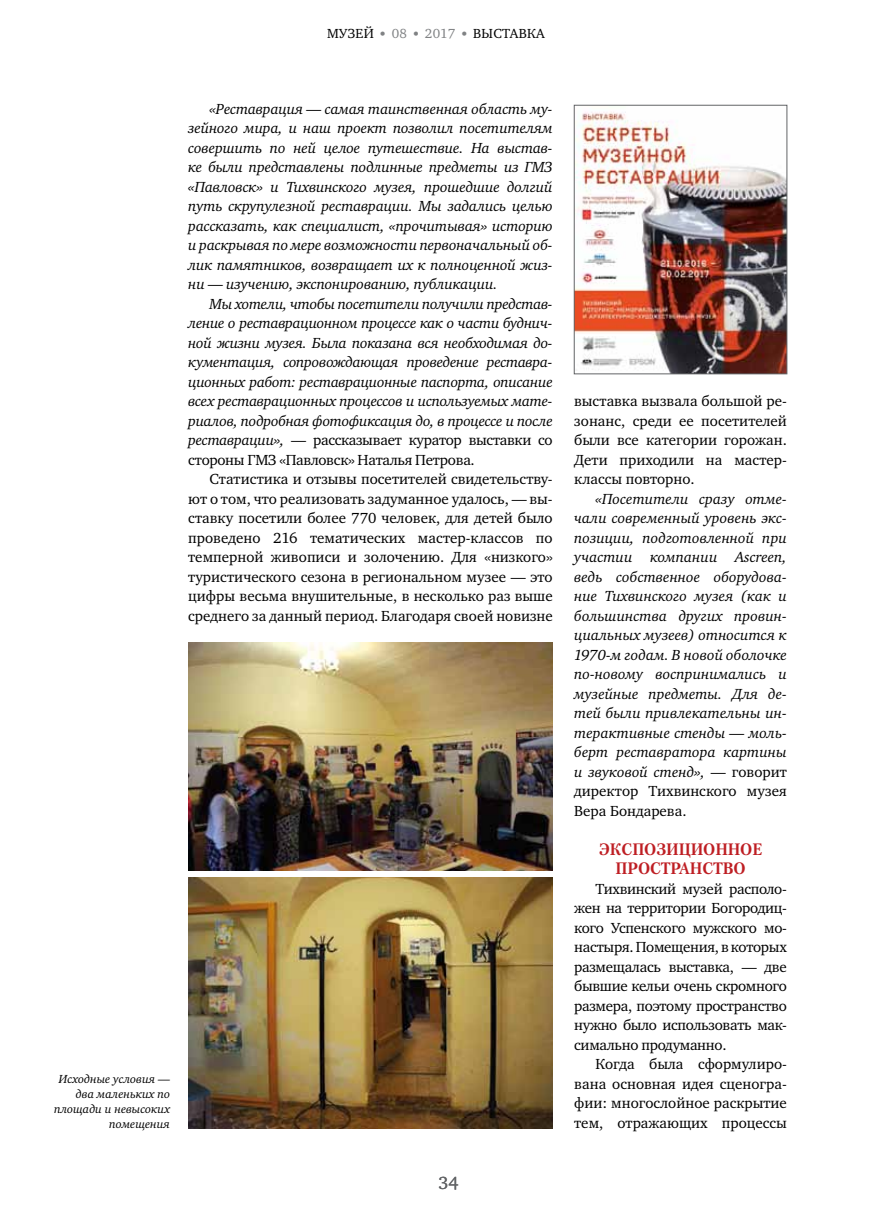
<style>
.page{position:relative;width:872px;height:1212px;background:#fff}
.page>*{position:absolute;margin:0;border:0;box-sizing:border-box;transform-origin:0 0}
.t1{font:18px "Charter C";color:#626466}
.t2{font:700 16.5px/19.5px "Petersburg C";color:#be1e23;text-align:right;scale:.9 1}
.t3{font:italic 15px/19.5px "Charter C";letter-spacing:-.01em;color:#000;text-align:justify}
.t4{font:15px/19.5px "Charter C";color:#000;text-align:justify}
.t5{font:13.5px "Charter C";letter-spacing:.02em;color:#000}
.t6{font:13.5px "Charter C";letter-spacing:.015em;color:#808284}
.t7{font:italic 12px/15px "Charter C";color:#000;text-align:right}
.s1{font-style:normal}
</style>
<div class="page">
<img style="left:576px;top:112px;width:209px;height:260px">
<div style="left:574px;top:105px;width:213px;height:269px;border:1px solid #626466"></div>
<img style="left:188px;top:878px;width:364px;height:250px">
<img style="left:188px;top:642px;width:364px;height:228px">
<p class="t5" style="left:327px;top:26px;width:48px">музей</p>
<p class="t6" style="left:380px;top:26px;width:28px">● 08</p>
<p class="t6" style="left:414px;top:26px;width:43px">● 2017</p>
<p class="t5" style="left:462px;top:26px;width:84px"><sup>●</sup> Выставка</p>
<p class="t3" style="left:188px;top:99px;width:366px;text-indent:21px">«Реставрация — самая таинственная область му&shy;зейного мира, и наш проект позволил посетителям совершить по ней целое путешествие. На выстав&shy;ке были представлены подлинные предметы из ГМЗ «Павловск» и Тихвинского музея, прошедшие долгий путь скрупулезной реставрации. Мы задались целью рассказать, как специалист, «прочитывая» историю и раскрывая по мере возможности первоначальный об&shy;лик памятников, возвращает их к полноценной жиз&shy;ни — изучению, экспонированию, публикации.</p>
<p class="t3" style="left:188px;top:294px;width:366px;text-indent:21px">Мы хотели, чтобы посетители получили представ&shy;ление о реставрационном процессе как о части буднич&shy;ной жизни музея. Была показана вся необходимая до&shy;кументация, сопровождающая проведение реставра&shy;ционных работ: реставрационные паспорта, описание всех реставрационных процессов и используемых мате&shy;риалов, подробная фотофиксация до, в процессе и после реставрации», <span class="s1">— рассказывает куратор выставки со стороны ГМЗ «Павловск» Наталья Петрова.</span></p>
<p class="t4" style="left:188px;top:470px;width:366px;text-indent:21px">Статистика и отзывы посетителей свидетельству&shy;ют о том, что реализовать задуманное удалось, — вы&shy;ставку посетили более 770 человек, для детей было проведено 216 тематических мастер-классов по темперной живописи и золочению. Для «низкого» туристического сезона в региональном музее — это цифры весьма внушительные, в несколько раз выше среднего за данный период. Благодаря своей новизне</p>
<p class="t7" style="left:54px;top:1072px;width:118px">Исходные условия — два маленьких по площади и невысоких помещения</p>
<p class="t1" style="left:438px;top:1173px;width:22px">34</p>
<p class="t4" style="left:574px;top:392px;width:214px">выставка вызвала большой ре&shy;зонанс, среди ее посетителей были все категории горожан.<br>Дети приходили на мастер&shy;классы повторно.</p>
<p class="t3" style="left:574px;top:489px;width:214px;text-indent:21px">«Посетители сразу отме&shy;чали современный уровень экс&shy;позиции, подготовленной при участии компании Ascreen, ведь собственное оборудова&shy;ние Тихвинского музея (как и большинства других провин&shy;циальных музеев) относится к 1970-м годам. В новой оболочке по-новому воспринимались и музейные предметы. Для де&shy;тей были привлекательны ин&shy;терактивные стенды — моль&shy;берт реставратора картины и звуковой стенд», <span class="s1">— говорит директор Тихвинского музея Вера Бондарева.</span></p>
<p class="t2" style="left:599px;top:839px;width:31px">Экспозиционное пространство</p>
<p class="t4" style="left:574px;top:879px;width:214px;text-indent:21px">Тихвинский музей располо&shy;жен на территории Богородиц&shy;кого Успенского мужского мо&shy;настыря. Помещения, в которых размещалась выставка, — две бывшие кельи очень скромного размера, поэтому пространство нужно было использовать мак&shy;симально продуманно.</p>
<p class="t4" style="left:574px;top:1055px;width:214px;text-indent:21px">Когда была сформулиро&shy;вана основная идея сценогра&shy;фии: многослойное раскрытие тем, отражающих процессы</p>
</div>
